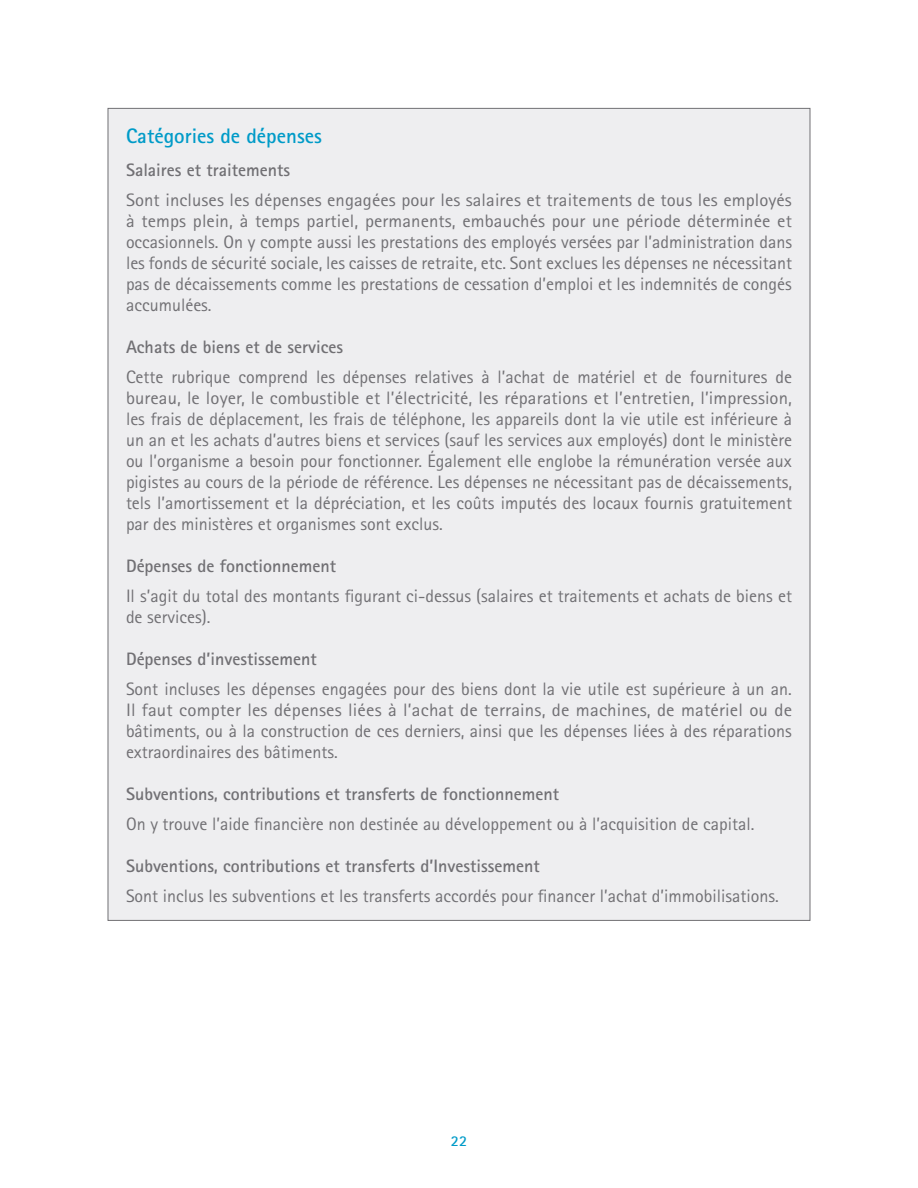
<style>
.page{position:relative;width:918px;height:1188px;background:#fff}
.page>*{position:absolute;margin:0;border:0;box-sizing:border-box;transform-origin:0 0}
.t1{font:700 21px "Rotis Sans Serif";color:#009bc8}
.t2{font:18px/21px "Rotis Sans Serif";color:#717074;text-align:justify}
.t3{font:18px/21px "Rotis Sans Serif";color:#717074;text-align:justify;scale:1.04 1}
.t4{font:700 18px "Rotis Sans Serif";color:#717074}
.t5{font:700 15px "Rotis Sans Serif";color:#009bc8}
</style>
<div class="page">
<div style="left:108px;top:108px;width:702px;height:813px;background:#eeeef0;border:1px solid #717074"></div>
<p class="t1" style="left:126px;top:122px;width:197px">Catégories de dépenses</p>
<p class="t4" style="left:126px;top:158px;width:166px">Salaires et traitements</p>
<p class="t3" style="left:126px;top:189px;width:642px">Sont incluses les dépenses engagées pour les salaires et traitements de tous les employés à temps plein, à temps partiel, permanents, embauchés pour une période déterminée et occasionnels. On y compte aussi les prestations des employés versées par l’administration dans les fonds de sécurité sociale, les caisses de retraite, etc. Sont exclues les dépenses ne nécessitant pas de décaissements comme les prestations de cessation d’emploi et les indemnités de congés accumulées.</p>
<p class="t4" style="left:126px;top:335px;width:219px">Achats de biens et de services</p>
<p class="t2" style="left:126px;top:366px;width:668px">Cette rubrique comprend les dépenses relatives à l’achat de matériel et de fournitures de bureau, le loyer, le combustible et l’électricité, les réparations et l’entretien, l’impression, les frais de déplacement, les frais de téléphone, les appareils dont la vie utile est inférieure à un an et les achats d’autres biens et services (sauf les services aux employés) dont le ministère ou l’organisme a besoin pour fonctionner. Également elle englobe la rémunération versée aux pigistes au cours de la période de référence. Les dépenses ne nécessitant pas de décaissements, tels l’amortissement et la dépréciation, et les coûts imputés des locaux fournis gratuitement par des ministères et organismes sont exclus.</p>
<p class="t4" style="left:126px;top:554px;width:212px">Dépenses de fonctionnement</p>
<p class="t2" style="left:126px;top:585px;width:668px">Il s’agit du total des montants figurant ci-dessus (salaires et traitements et achats de biens et de services).</p>
<p class="t4" style="left:126px;top:647px;width:192px">Dépenses d’investissement</p>
<p class="t2" style="left:126px;top:678px;width:668px">Sont incluses les dépenses engagées pour des biens dont la vie utile est supérieure à un an.<br>Il faut compter les dépenses liées à l’achat de terrains, de machines, de matériel ou de bâtiments, ou à la construction de ces derniers, ainsi que les dépenses liées à des réparations extraordinaires des bâtiments.</p>
<p class="t4" style="left:126px;top:782px;width:435px">Subventions, contributions et transferts de fonctionnement</p>
<p class="t2" style="left:126px;top:813px;width:630px">On y trouve l’aide financière non destinée au développement ou à l’acquisition de capital.</p>
<p class="t4" style="left:126px;top:854px;width:415px">Subventions, contributions et transferts d’Investissement</p>
<p class="t2" style="left:126px;top:885px;width:654px">Sont inclus les subventions et les transferts accordés pour financer l’achat d’immobilisations.</p>
<p class="t5" style="left:451px;top:1131px;width:18px">22</p>
</div>
